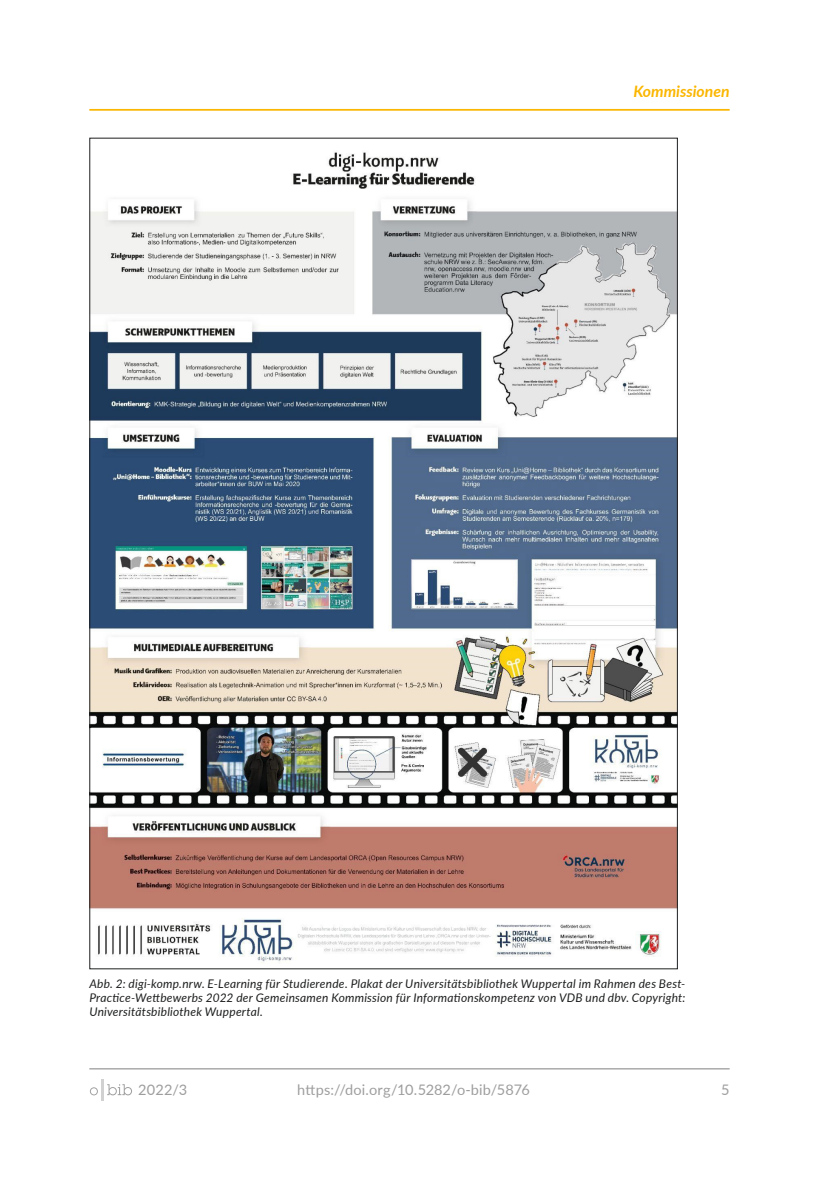
<style>
.page{position:relative;width:819px;height:1191px;background:#fff}
.page>*{position:absolute;margin:0;border:0;box-sizing:border-box;transform-origin:0 0}
.t1{font:italic 700 15.75px "Lato";color:#fab600}
.t2{font:14.53px "Lato";letter-spacing:.01em;color:#9e9e9e}
.t3{font:14.53px "Lato Regular 2";color:#9e9e9e}
.t4{font:italic 11.9px/14px "Lato";letter-spacing:.02em;color:#1d1e1f;text-align:justify}
</style>
<div class="page">
<hr style="left:89px;top:1068px;width:640px;height:1px;background:#9e9e9e">
<hr style="left:101px;top:1079px;width:3px;height:21px;background:#d1d1d1">
<svg style="left:90px;top:1087px;width:8px;height:8px"></svg>
<svg style="left:107px;top:1084px;width:25px;height:11px"></svg>
<img style="left:91px;top:152px;width:584px;height:811px">
<hr style="left:89px;top:109px;width:640px;height:2px;background:#fab600">
<h1 class="t1" style="left:633px;top:80px;width:98px">Kommissionen</h1>
<p class="t4" style="left:89px;top:976px;width:597px">Abb. 2: digi-komp.nrw. E-Learning für Studierende. Plakat der Universitätsbibliothek Wuppertal im Rahmen des Best-Practice-Wettbewerbs 2022 der Gemeinsamen Kommission für Informationskompetenz von VDB und dbv. Copyright:<br>Universitätsbibliothek Wuppertal.</p>
<p class="t3" style="left:138px;top:1079px;width:51px">2022/3</p>
<p class="t2" style="left:297px;top:1079px;width:234px">https://doi.org/10.5282/o-bib/5876</p>
<p class="t3" style="left:721px;top:1079px;width:10px">5</p>
</div>
